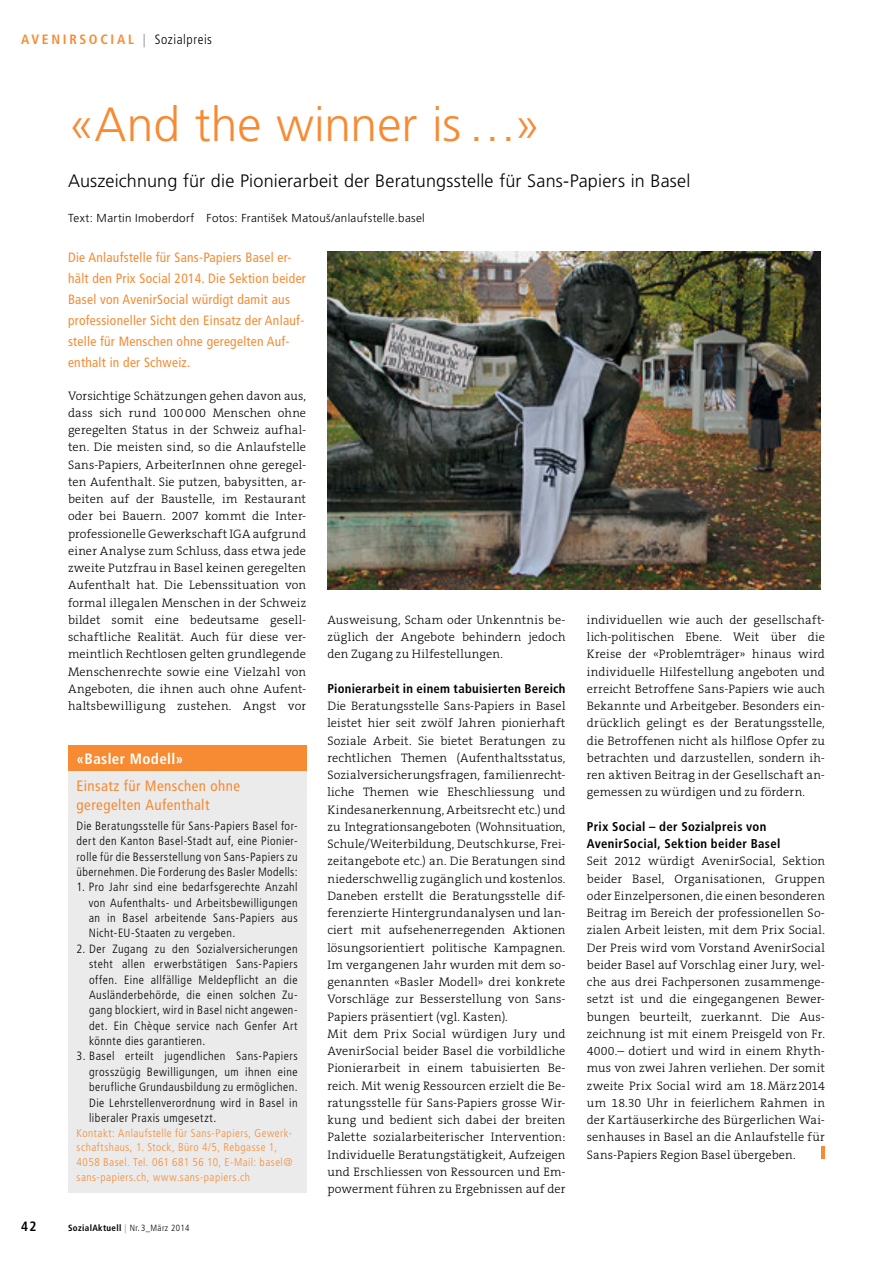
<style>
.page{position:relative;width:893px;height:1263px;background:#fff}
.page>*{position:absolute;margin:0;border:0;box-sizing:border-box;transform-origin:0 0}
.t1{font:300 48px "Frutiger";color:#f68b33}
.t2{font:300 18px "Frutiger";letter-spacing:.01em;color:#000}
.t3{font:condensed 15px/19.5px "Frutiger";letter-spacing:.03em;color:#f68b33}
.t4{font:700 condensed 15px "Frutiger";letter-spacing:.03em;color:#fff}
.t5{font:condensed 13.5px/21px "Frutiger";letter-spacing:.02em;color:#f68b33}
.t6{font:700 condensed 13.5px "Frutiger";letter-spacing:.2em;color:#f68b33}
.t7{font:700 condensed 13.5px "Frutiger";color:#000}
.t8{font:700 condensed 12.75px/17.2px "Frutiger";letter-spacing:.025em;color:#000}
.t9{font:300 12.3px/17.2px "The Serif B3";letter-spacing:.01em;color:#000;text-align:justify}
.t10{font:300 condensed 12px/15.3px "Frutiger";letter-spacing:.04em;color:#000;text-align:justify}
.t11{font:300 11.7px "Frutiger";letter-spacing:.03em;color:#000}
.t12{font:300 condensed 11.25px/14.7px "Frutiger";letter-spacing:.04em;color:#f68b33}
.t13{font:700 condensed 9px "Frutiger";letter-spacing:.04em;color:#000}
.s1{color:#a7a9ac}
.s2{font-weight:300;color:#000}
.s3{font-weight:300}
</style>
<div class="page">
<svg style="left:822px;top:1146px;width:3px;height:13px"></svg>
<div style="left:68px;top:745px;width:238px;height:448px;background:#ebebec"></div>
<div style="left:68px;top:745px;width:238px;height:26px;background:#f68b33"></div>
<img style="left:327px;top:252px;width:494px;height:337px">
<p class="t6" style="left:21px;top:31px;width:192px">AVENIRSOCIAL <span class="s1">|</span> <span class="s2">Sozialpreis</span></p>
<p class="t7" style="left:21px;top:1218px;width:17px">42</p>
<h1 class="t1" style="left:68px;top:97px;width:474px">«And the winner is …»</h1>
<h2 class="t2" style="left:68px;top:170px;width:624px">Auszeichnung für die Pionierarbeit der Beratungsstelle für Sans-Papiers in Basel</h2>
<p class="t11" style="left:68px;top:211px;width:358px">Text: Martin Imoberdorf Fotos: František Matouš/anlaufstelle.basel</p>
<p class="t5" style="left:68px;top:246px;width:239px">Die Anlaufstelle für Sans-Papiers Basel er&shy;hält den Prix Social 2014. Die Sektion beider Basel von AvenirSocial würdigt damit aus professioneller Sicht den Einsatz der Anlauf&shy;stelle für Menschen ohne geregelten Auf&shy;enthalt in der Schweiz.</p>
<p class="t9" style="left:68px;top:387px;width:240px">Vorsichtige Schätzungen gehen davon aus, dass sich rund 100000 Menschen ohne geregelten Status in der Schweiz aufhal&shy;ten. Die meisten sind, so die Anlaufstelle Sans-Papiers, ArbeiterInnen ohne geregel&shy;ten Aufenthalt. Sie putzen, babysitten, ar&shy;beiten auf der Baustelle, im Restaurant oder bei Bauern. 2007 kommt die Inter&shy;professionelle Gewerkschaft IGA aufgrund einer Analyse zum Schluss, dass etwa jede zweite Putzfrau in Basel keinen geregelten Aufenthalt hat. Die Lebenssituation von formal illegalen Menschen in der Schweiz bildet somit eine bedeutsame gesell&shy;schaftliche Realität. Auch für diese ver&shy;meintlich Rechtlosen gelten grundlegende Menschenrechte sowie eine Vielzahl von Angeboten, die ihnen auch ohne Aufent&shy;haltsbewilligung zustehen. Angst vor</p>
<p class="t9" style="left:587px;top:612px;width:240px">individuellen wie auch der gesellschaft&shy;lich-politischen Ebene. Weit über die Kreise der «Problemträger» hinaus wird individuelle Hilfestellung angeboten und erreicht Betroffene Sans-Papiers wie auch Bekannte und Arbeitgeber. Besonders ein&shy;drücklich gelingt es der Beratungsstelle, die Betroffenen nicht als hilflose Opfer zu betrachten und darzustellen, sondern ih&shy;ren aktiven Beitrag in der Gesellschaft an&shy;gemessen zu würdigen und zu fördern.</p>
<p class="t8" style="left:587px;top:818px;width:195px">Prix Social – der Sozialpreis von<br>AvenirSocial, Sektion beider Basel</p>
<p class="t9" style="left:587px;top:853px;width:240px">Seit 2012 würdigt AvenirSocial, Sektion beider Basel, Organisationen, Gruppen oder Einzelpersonen, die einen besonderen Beitrag im Bereich der professionellen So&shy;zialen Arbeit leisten, mit dem Prix Social.<br>Der Preis wird vom Vorstand AvenirSocial beider Basel auf Vorschlag einer Jury, wel&shy;che aus drei Fachpersonen zusammenge&shy;setzt ist und die eingegangenen Bewer&shy;bungen beurteilt, zuerkannt. Die Aus&shy;zeichnung ist mit einem Preisgeld von Fr.<br>4000.– dotiert und wird in einem Rhyth&shy;mus von zwei Jahren verliehen. Der somit zweite Prix Social wird am 18.März2014 um 18.30 Uhr in feierlichem Rahmen in der Kartäuserkirche des Bürgerlichen Wai&shy;senhauses in Basel an die Anlaufstelle für Sans-Papiers Region Basel übergeben.</p>
<p class="t9" style="left:327px;top:612px;width:240px">Ausweisung, Scham oder Unkenntnis be&shy;züglich der Angebote behindern jedoch den Zugang zu Hilfestellungen.</p>
<p class="t8" style="left:327px;top:680px;width:240px">Pionierarbeit in einem tabuisierten Bereich</p>
<p class="t9" style="left:327px;top:698px;width:240px;text-align:left">Die Beratungsstelle Sans-Papiers in Basel leistet hier seit zwölf Jahren pionierhaft Soziale Arbeit. Sie bietet Beratungen zu rechtlichen Themen (Aufenthaltsstatus, Sozialversicherungsfragen, familienrecht&shy;liche Themen wie Eheschliessung und Kindesanerkennung, Arbeitsrecht etc.) und zu Integrationsangeboten (Wohnsituation, Schule/Weiterbildung, Deutschkurse, Frei&shy;zeitangebote etc.) an. Die Beratungen sind niederschwellig zugänglich und kostenlos.<br>Daneben erstellt die Beratungsstelle dif&shy;ferenzierte Hintergrundanalysen und lan&shy;ciert mit aufsehenerregenden Aktionen lösungsorientiert politische Kampagnen.<br>Im vergangenen Jahr wurden mit dem so&shy;genannten «Basler Modell» drei konkrete Vorschläge zur Besserstellung von Sans-Papiers präsentiert (vgl. Kasten).<br>Mit dem Prix Social würdigen Jury und AvenirSocial beider Basel die vorbildliche Pionierarbeit in einem tabuisierten Be&shy;reich. Mit wenig Ressourcen erzielt die Be&shy;ratungsstelle für Sans-Papiers grosse Wir&shy;kung und bedient sich dabei der breiten Palette sozialarbeiterischer Intervention:<br>Individuelle Beratungstätigkeit, Aufzeigen und Erschliessen von Ressourcen und Em&shy;powerment führen zu Ergebnissen auf der</p>
<p class="t4" style="left:77px;top:750px;width:108px">«Basler Modell»</p>
<p class="t3" style="left:77px;top:776px;width:165px">Einsatz für Menschen ohne geregelten Aufenthalt</p>
<p class="t10" style="left:77px;top:818px;width:223px">Die Beratungsstelle für Sans-Papiers Basel for&shy;dert den Kanton Basel-Stadt auf, eine Pionier&shy;rolle für die Besserstellung von Sans-Papiers zu übernehmen. Die Forderung des Basler Modells:</p>
<p class="t10" style="left:89px;top:880px;width:210px;text-indent:-12px">1. Pro Jahr sind eine bedarfsgerechte Anzahl von Aufenthalts- und Arbeitsbewilligungen an in Basel arbeitende Sans-Papiers aus Nicht-EU-Staaten zu vergeben.</p>
<p class="t10" style="left:89px;top:941px;width:210px;text-indent:-13px">2. Der Zugang zu den Sozialversicherungen steht allen erwerbstätigen Sans-Papiers offen. Eine allfällige Meldepflicht an die Ausländerbehörde, die einen solchen Zu&shy;gang blockiert, wird in Basel nicht angewen&shy;det. Ein Chèque service nach Genfer Art könnte dies garantieren.</p>
<p class="t10" style="left:89px;top:1049px;width:210px;text-indent:-13px">3. Basel erteilt jugendlichen Sans-Papiers grosszügig Bewilligungen, um ihnen eine berufliche Grundausbildung zu ermöglichen.<br>Die Lehrstellenverordnung wird in Basel in liberaler Praxis umgesetzt.</p>
<p class="t12" style="left:77px;top:1125px;width:217px">Kontakt: Anlaufstelle für Sans-Papiers, Gewerk&shy;schaftshaus, 1. Stock, Büro 4/5, Rebgasse 1, 4058 Basel. Tel. 061 681 56 10, E-Mail: basel@ sans-papiers.ch, www.sans-papiers.ch</p>
<p class="t13" style="left:68px;top:1222px;width:123px">SozialAktuell <span class="s1">|</span> <span class="s3">Nr. 3_März 2014</span></p>
</div>
